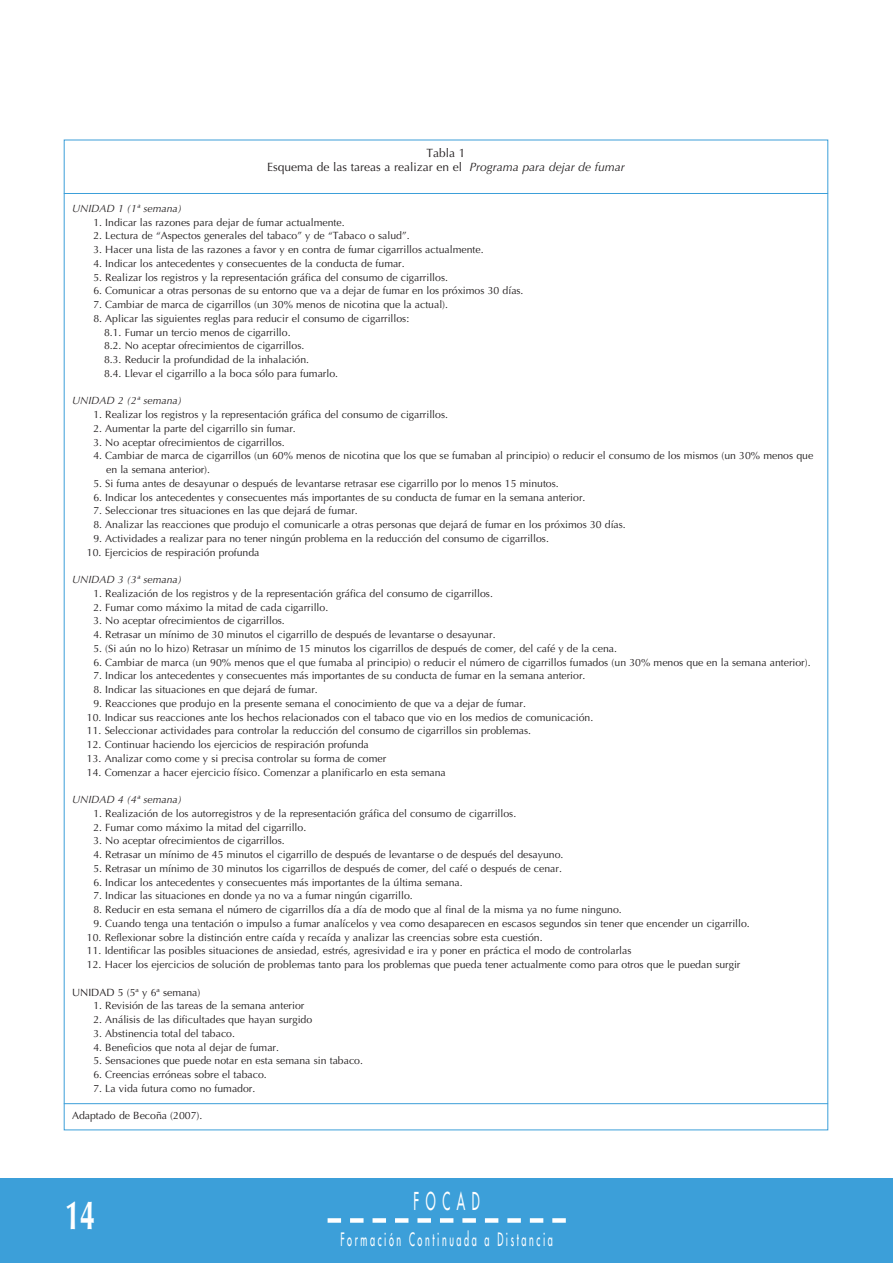
<style>
.page{position:relative;width:893px;height:1263px;background:#fff}
.page>*{position:absolute;margin:0;border:0;box-sizing:border-box;transform-origin:0 0}
.t1{font:700 40.5px "Optima";color:#fff;scale:.67 1}
.t2{font:24px "Futura";letter-spacing:.55em;color:#fff;scale:.5 1}
.t3{font:18px "Futura";letter-spacing:.29em;color:#fff;scale:.5 1}
.t4{font:12px/13.8px "Optima";color:#231f20;text-align:center}
.t5{font:10.5px/13.8px "Optima";color:#231f20}
.t6{font:italic 10.5px "Optima";color:#231f20}
.s1{font-style:italic}
</style>
<div class="page">
<div style="left:0;top:1178px;width:892px;height:85px;background:#3c9fd9"></div>
<svg style="left:341px;top:1218px;width:203px;height:5px"></svg>
<div style="left:327px;top:1218px;width:14px;height:5px;background:#fff"></div>
<div style="left:552px;top:1218px;width:14px;height:5px;background:#fff"></div>
<hr style="left:64px;top:193px;width:764px;height:1px;background:#3c9fd9">
<hr style="left:64px;top:1103px;width:764px;height:1px;background:#3c9fd9">
<p class="t4" style="left:267px;top:147px;width:359px">Tabla 1<br>Esquema de las tareas a realizar en el <span class="s1">Programa para dejar de fumar</span></p>
<p class="t6" style="left:72px;top:204px;width:111px">UNIDAD 1 (1ª semana)</p>
<p class="t5" style="left:93px;top:216px;width:253px">1. Indicar las razones para dejar de fumar actualmente.</p>
<p class="t5" style="left:93px;top:230px;width:318px">2. Lectura de “Aspectos generales del tabaco” y de “Tabaco o salud”.</p>
<p class="t5" style="left:93px;top:244px;width:392px">3. Hacer una lista de las razones a favor y en contra de fumar cigarrillos actualmente.</p>
<p class="t5" style="left:93px;top:257px;width:313px">4. Indicar los antecedentes y consecuentes de la conducta de fumar.</p>
<p class="t5" style="left:93px;top:271px;width:356px">5. Realizar los registros y la representación gráfica del consumo de cigarrillos.</p>
<p class="t5" style="left:93px;top:285px;width:432px">6. Comunicar a otras personas de su entorno que va a dejar de fumar en los próximos 30 días.</p>
<p class="t5" style="left:93px;top:299px;width:356px">7. Cambiar de marca de cigarrillos (un 30% menos de nicotina que la actual).</p>
<p class="t5" style="left:104px;top:312px;width:307px;text-indent:-11px">8. Aplicar las siguientes reglas para reducir el consumo de cigarrillos:<br>8.1. Fumar un tercio menos de cigarrillo.<br>8.2. No aceptar ofrecimientos de cigarrillos.<br>8.3. Reducir la profundidad de la inhalación.<br>8.4. Llevar el cigarrillo a la boca sólo para fumarlo.</p>
<p class="t6" style="left:72px;top:396px;width:111px">UNIDAD 2 (2ª semana)</p>
<p class="t5" style="left:93px;top:409px;width:356px">1. Realizar los registros y la representación gráfica del consumo de cigarrillos.</p>
<p class="t5" style="left:93px;top:422px;width:204px">2. Aumentar la parte del cigarrillo sin fumar.</p>
<p class="t5" style="left:93px;top:436px;width:193px">3. No aceptar ofrecimientos de cigarrillos.</p>
<p class="t5" style="left:106px;top:450px;width:708px;text-indent:-13px">4. Cambiar de marca de cigarrillos (un 60% menos de nicotina que los que se fumaban al principio) o reducir el consumo de los mismos (un 30% menos que en la semana anterior).</p>
<p class="t5" style="left:93px;top:477px;width:467px">5. Si fuma antes de desayunar o después de levantarse retrasar ese cigarrillo por lo menos 15 minutos.</p>
<p class="t5" style="left:93px;top:491px;width:493px">6. Indicar los antecedentes y consecuentes más importantes de su conducta de fumar en la semana anterior.</p>
<p class="t5" style="left:93px;top:505px;width:266px">7. Seleccionar tres situaciones en las que dejará de fumar.</p>
<p class="t5" style="left:93px;top:519px;width:534px">8. Analizar las reacciones que produjo el comunicarle a otras personas que dejará de fumar en los próximos 30 días.</p>
<p class="t5" style="left:93px;top:532px;width:457px">9. Actividades a realizar para no tener ningún problema en la reducción del consumo de cigarrillos.</p>
<p class="t5" style="left:87px;top:546px;width:174px">10. Ejercicios de respiración profunda</p>
<p class="t6" style="left:72px;top:575px;width:111px">UNIDAD 3 (3ª semana)</p>
<p class="t5" style="left:93px;top:587px;width:401px">1. Realización de los registros y de la representación gráfica del consumo de cigarrillos.</p>
<p class="t5" style="left:93px;top:601px;width:236px">2. Fumar como máximo la mitad de cada cigarrillo.</p>
<p class="t5" style="left:93px;top:615px;width:193px">3. No aceptar ofrecimientos de cigarrillos.</p>
<p class="t5" style="left:93px;top:629px;width:404px">4. Retrasar un mínimo de 30 minutos el cigarrillo de después de levantarse o desayunar.</p>
<p class="t5" style="left:93px;top:642px;width:525px">5. (Si aún no lo hizo) Retrasar un mínimo de 15 minutos los cigarrillos de después de comer, del café y de la cena.</p>
<p class="t5" style="left:93px;top:656px;width:718px">6. Cambiar de marca (un 90% menos que el que fumaba al principio) o reducir el número de cigarrillos fumados (un 30% menos que en la semana anterior).</p>
<p class="t5" style="left:93px;top:670px;width:493px">7. Indicar los antecedentes y consecuentes más importantes de su conducta de fumar en la semana anterior.</p>
<p class="t5" style="left:93px;top:684px;width:226px">8. Indicar las situaciones en que dejará de fumar.</p>
<p class="t5" style="left:93px;top:697px;width:434px">9. Reacciones que produjo en la presente semana el conocimiento de que va a dejar de fumar.</p>
<p class="t5" style="left:87px;top:711px;width:508px">10. Indicar sus reacciones ante los hechos relacionados con el tabaco que vio en los medios de comunicación.</p>
<p class="t5" style="left:87px;top:725px;width:445px">11. Seleccionar actividades para controlar la reducción del consumo de cigarrillos sin problemas.</p>
<p class="t5" style="left:87px;top:739px;width:283px">12. Continuar haciendo los ejercicios de respiración profunda</p>
<p class="t5" style="left:87px;top:752px;width:301px">13. Analizar como come y si precisa controlar su forma de comer</p>
<p class="t5" style="left:87px;top:766px;width:360px">14. Comenzar a hacer ejercicio físico. Comenzar a planificarlo en esta semana</p>
<p class="t6" style="left:72px;top:795px;width:111px">UNIDAD 4 (4ª semana)</p>
<p class="t5" style="left:93px;top:807px;width:424px">1. Realización de los autorregistros y de la representación gráfica del consumo de cigarrillos.</p>
<p class="t5" style="left:93px;top:821px;width:214px">2. Fumar como máximo la mitad del cigarrillo.</p>
<p class="t5" style="left:93px;top:835px;width:193px">3. No aceptar ofrecimientos de cigarrillos.</p>
<p class="t5" style="left:93px;top:849px;width:471px">4. Retrasar un mínimo de 45 minutos el cigarrillo de después de levantarse o de después del desayuno.</p>
<p class="t5" style="left:93px;top:862px;width:470px">5. Retrasar un mínimo de 30 minutos los cigarrillos de después de comer, del café o después de cenar.</p>
<p class="t5" style="left:93px;top:876px;width:371px">6. Indicar los antecedentes y consecuentes más importantes de la última semana.</p>
<p class="t5" style="left:93px;top:890px;width:321px">7. Indicar las situaciones en donde ya no va a fumar ningún cigarrillo.</p>
<p class="t5" style="left:93px;top:904px;width:530px">8. Reducir en esta semana el número de cigarrillos día a día de modo que al final de la misma ya no fume ninguno.</p>
<p class="t5" style="left:93px;top:917px;width:658px">9. Cuando tenga una tentación o impulso a fumar analícelos y vea como desaparecen en escasos segundos sin tener que encender un cigarrillo.</p>
<p class="t5" style="left:87px;top:931px;width:457px">10. Reflexionar sobre la distinción entre caída y recaída y analizar las creencias sobre esta cuestión.</p>
<p class="t5" style="left:87px;top:945px;width:546px">11. Identificar las posibles situaciones de ansiedad, estrés, agresividad e ira y poner en práctica el modo de controlarlas</p>
<p class="t5" style="left:87px;top:959px;width:655px">12. Hacer los ejercicios de solución de problemas tanto para los problemas que pueda tener actualmente como para otros que le puedan surgir</p>
<p class="t5" style="left:72px;top:986px;width:130px">UNIDAD 5 (5ª y 6ª semana)</p>
<p class="t5" style="left:93px;top:1000px;width:212px">1. Revisión de las tareas de la semana anterior</p>
<p class="t5" style="left:93px;top:1014px;width:220px">2. Análisis de las dificultades que hayan surgido</p>
<p class="t5" style="left:93px;top:1027px;width:143px">3. Abstinencia total del tabaco.</p>
<p class="t5" style="left:93px;top:1041px;width:187px">4. Beneficios que nota al dejar de fumar.</p>
<p class="t5" style="left:93px;top:1055px;width:271px">5. Sensaciones que puede notar en esta semana sin tabaco.</p>
<p class="t5" style="left:93px;top:1069px;width:175px">6. Creencias erróneas sobre el tabaco.</p>
<p class="t5" style="left:93px;top:1082px;width:163px">7. La vida futura como no fumador.</p>
<p class="t5" style="left:72px;top:1110px;width:132px">Adaptado de Becoña (2007).</p>
<h1 class="t1" style="left:65px;top:1199px;width:46px">14</h1>
<h2 class="t2" style="left:413px;top:1189px;width:134px">FOCAD</h2>
<h3 class="t3" style="left:340px;top:1230px;width:426px">Formación Continuada a Distancia</h3>
</div>
